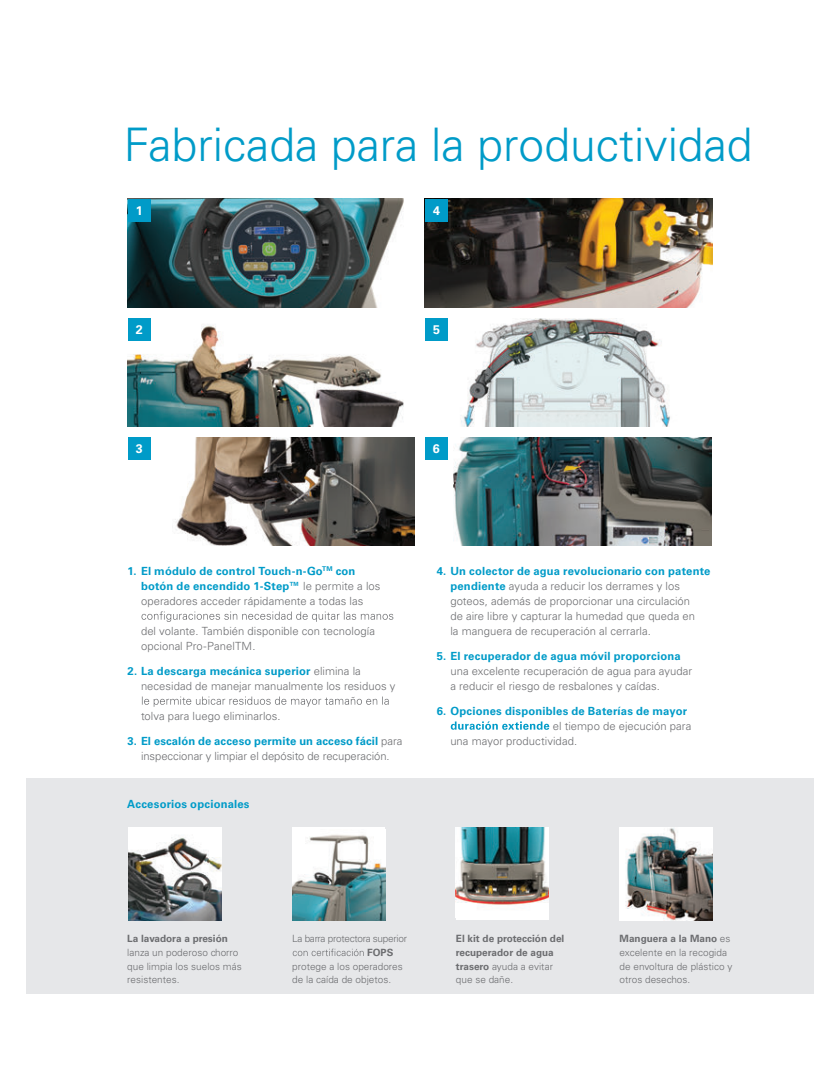
<style>
.page{position:relative;width:840px;height:1065px;background:#fff}
.page>*{position:absolute;margin:0;border:0;box-sizing:border-box;transform-origin:0 0}
.t1{font:300 46.25px "Univers LT Std";color:#009bc8}
.t2{font:700 12.5px "Univers LT Std";color:#fff}
.t3{font:300 11.25px/15px "Univers LT Std";letter-spacing:.005em;color:#6c6d70}
.t4{font:700 11.25px/15px "Univers LT Std";letter-spacing:.015em;color:#009bc8}
.t5{font:300 10px/13.8px "Univers LT Std";color:#6c6d70}
.t6{font:700 10px/13.8px "Univers LT Std";color:#6c6d70}
.t7{font:300 10px "Univers LT Std";letter-spacing:-.03em;color:#6c6d70}
.s1{font-weight:300;color:#6c6d70}
.s2{font-weight:700;color:#009bc8}
.s3{font-weight:300}
.s4{font-weight:700}
</style>
<div class="page">
<svg style="left:142px;top:611px;width:251px;height:11px"></svg>
<svg style="left:142px;top:697px;width:247px;height:10px"></svg>
<svg style="left:451px;top:721px;width:98px;height:9px"></svg>
<img style="left:175px;top:437px;width:240px;height:109px">
<img style="left:447px;top:437px;width:264px;height:109px">
<img style="left:425px;top:199px;width:287px;height:109px">
<img style="left:128px;top:324px;width:276px;height:103px">
<img style="left:460px;top:318px;width:210px;height:109px">
<img style="left:128px;top:199px;width:276px;height:109px">
<div style="left:128px;top:199px;width:23px;height:22px;background:#009bc8"></div>
<div style="left:128px;top:318px;width:23px;height:23px;background:#009bc8"></div>
<div style="left:128px;top:437px;width:23px;height:23px;background:#009bc8"></div>
<div style="left:425px;top:318px;width:23px;height:23px;background:#009bc8"></div>
<div style="left:425px;top:437px;width:22px;height:23px;background:#009bc8"></div>
<div style="left:425px;top:199px;width:23px;height:22px;background:#009bc8"></div>
<div style="left:26px;top:778px;width:788px;height:216px;background:#e6e7e9"></div>
<svg style="left:293px;top:949px;width:71px;height:7px"></svg>
<div style="left:292px;top:827px;width:93px;height:93px;background:#fff"></div>
<img style="left:292px;top:834px;width:93px;height:86px">
<div style="left:456px;top:827px;width:93px;height:93px;background:#fff"></div>
<img style="left:456px;top:827px;width:93px;height:78px">
<img style="left:620px;top:827px;width:92px;height:93px">
<img style="left:128px;top:827px;width:94px;height:93px">
<h1 class="t1" style="left:124px;top:117px;width:630px">Fabricada para la productividad</h1>
<p class="t2" style="left:136px;top:203px;width:8px">1</p>
<p class="t2" style="left:433px;top:203px;width:8px">4</p>
<p class="t2" style="left:136px;top:322px;width:8px">2</p>
<p class="t2" style="left:433px;top:322px;width:8px">5</p>
<p class="t2" style="left:136px;top:441px;width:8px">3</p>
<p class="t2" style="left:433px;top:441px;width:8px">6</p>
<p class="t4" style="left:141px;top:563px;width:241px;text-indent:-14px">1. El módulo de control Touch-n-Go<sup>TM</sup> con botón de encendido 1-Step™ <span class="s1">le permite a los operadores acceder rápidamente a todas las</span></p>
<p class="t3" style="left:141px;top:623px;width:236px">del volante. También disponible con tecnología opcional Pro-PanelTM.</p>
<p class="t3" style="left:141px;top:663px;width:256px;text-indent:-14px"><span class="s2">2. La descarga mecánica superior</span> elimina la necesidad de manejar manualmente los residuos y</p>
<p class="t3" style="left:141px;top:708px;width:141px">tolva para luego eliminarlos.</p>
<p class="t3" style="left:128px;top:733px;width:276px;text-align:center"><span class="s2">3. El escalón de acceso permite un acceso fácil</span> para inspeccionar y limpiar el depósito de recuperación.</p>
<p class="t4" style="left:127px;top:797px;width:124px">Accesorios opcionales</p>
<p class="t3" style="left:450px;top:563px;width:262px;text-indent:-13px"><span class="s2">4. Un colector de agua revolucionario con patente pendiente</span> ayuda a reducir los derrames y los goteos, además de proporcionar una circulación<br>de aire libre y capturar la humedad que queda en<br>la manguera de recuperación al cerrarla.</p>
<p class="t4" style="left:437px;top:648px;width:245px">5. El recuperador de agua móvil proporciona</p>
<p class="t3" style="left:450px;top:663px;width:243px">una excelente recuperación de agua para ayudar a reducir el riesgo de resbalones y caídas.</p>
<p class="t4" style="left:437px;top:703px;width:252px">6. Opciones disponibles de Baterías de mayor</p>
<p class="t3" style="left:450px;top:718px;width:242px;text-indent:102px">el tiempo de ejecución para una mayor productividad.</p>
<p class="t6" style="left:127px;top:932px;width:102px">La lavadora a presión</p>
<p class="t5" style="left:127px;top:946px;width:116px">lanza un poderoso chorro que limpia los suelos más resistentes.</p>
<p class="t7" style="left:292px;top:933px;width:116px">La barra protectora superior</p>
<p class="t6" style="left:367px;top:946px;width:28px">FOPS</p>
<p class="t5" style="left:292px;top:959px;width:112px">protege a los operadores de la caída de objetos.</p>
<p class="t6" style="left:456px;top:932px;width:110px">El kit de protección del recuperador de agua trasero <span class="s3">ayuda a evitar que se dañe.</span></p>
<p class="t5" style="left:620px;top:932px;width:114px"><span class="s4">Manguera a la Mano</span> es excelente en la recogida de envoltura de plástico y otros desechos.</p>
</div>
